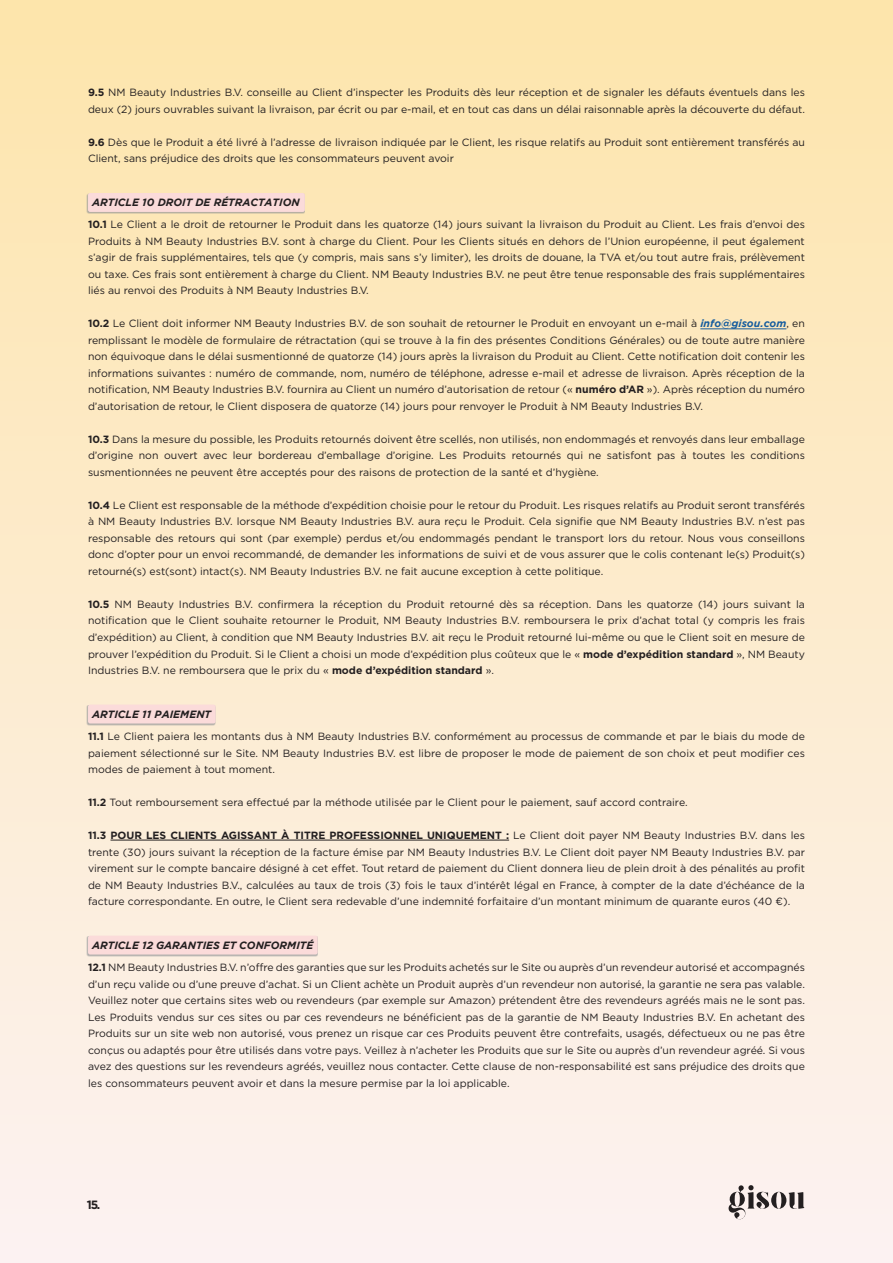
<style>
.page{position:relative;width:893px;height:1263px;background:#fff}
.page>*{position:absolute;margin:0;border:0;box-sizing:border-box;transform-origin:0 0}
.t1{font:700 12px "Gotham";color:#231f20}
.body_tekst{font:10.5px/16.5px "Gotham";color:#231f20;text-align:justify}
.body_tekst-2{font:italic 700 10.5px "Gotham";color:#231f20}
.s1{font-weight:700}
.s2{font-weight:700;font-style:italic;color:#175d9e}
</style>
<div class="page">
<div style="left:0;top:0;width:893px;height:1262px;background:linear-gradient(to bottom,#fde5ab,#fcf2f2)"></div>
<svg style="left:727px;top:1185px;width:78px;height:36px"></svg>
<hr style="left:700px;top:329px;width:86px;height:1px;background:#175d9e">
<hr style="left:111px;top:840px;width:398px;height:1px;background:#231f20">
<div style="left:87px;top:193px;width:218px;height:21px;background:#b7b0a2"></div>
<div style="left:88px;top:193px;width:217px;height:19px;background:#fbdbda;border-radius:2px"></div>
<div style="left:87px;top:705px;width:129px;height:20px;background:#d7c5c2"></div>
<div style="left:88px;top:704px;width:128px;height:19px;background:#fbdbda;border-radius:2px"></div>
<div style="left:87px;top:936px;width:231px;height:20px;background:#d9c7c5"></div>
<div style="left:88px;top:935px;width:230px;height:19px;background:#fbdbda;border-radius:2px"></div>
<p class="body_tekst" style="left:88px;top:84px;width:718px"><span class="s1">9.5</span> NM Beauty Industries B.V. conseille au Client d’inspecter les Produits dès leur réception et de signaler les défauts éventuels dans les deux (2) jours ouvrables suivant la livraison, par écrit ou par e-mail, et en tout cas dans un délai raisonnable après la découverte du défaut.</p>
<p class="body_tekst" style="left:88px;top:134px;width:718px"><span class="s1">9.6</span> Dès que le Produit a été livré à l’adresse de livraison indiquée par le Client, les risque relatifs au Produit sont entièrement transférés au<br>Client, sans préjudice des droits que les consommateurs peuvent avoir</p>
<p class="body_tekst-2" style="left:92px;top:196px;width:209px">ARTICLE 10 DROIT DE RÉTRACTATION</p>
<p class="body_tekst" style="left:88px;top:216px;width:718px"><span class="s1">10.1</span> Le Client a le droit de retourner le Produit dans les quatorze (14) jours suivant la livraison du Produit au Client. Les frais d’envoi des Produits à NM Beauty Industries B.V. sont à charge du Client. Pour les Clients situés en dehors de l’Union européenne, il peut également s’agir de frais supplémentaires, tels que (y compris, mais sans s’y limiter), les droits de douane, la TVA et/ou tout autre frais, prélèvement ou taxe. Ces frais sont entièrement à charge du Client. NM Beauty Industries B.V. ne peut être tenue responsable des frais supplémentaires liés au renvoi des Produits à NM Beauty Industries B.V.</p>
<p class="body_tekst" style="left:88px;top:315px;width:718px"><span class="s1">10.2</span> Le Client doit informer NM Beauty Industries B.V. de son souhait de retourner le Produit en envoyant un e-mail à <span class="s2">info@gisou.com</span>, en remplissant le modèle de formulaire de rétractation (qui se trouve à la fin des présentes Conditions Générales) ou de toute autre manière non équivoque dans le délai susmentionné de quatorze (14) jours après la livraison du Produit au Client. Cette notification doit contenir les informations suivantes : numéro de commande, nom, numéro de téléphone, adresse e-mail et adresse de livraison. Après réception de la notification, NM Beauty Industries B.V. fournira au Client un numéro d’autorisation de retour (« <span class="s1">numéro d’AR</span> »). Après réception du numéro d’autorisation de retour, le Client disposera de quatorze (14) jours pour renvoyer le Produit à NM Beauty Industries B.V.</p>
<p class="body_tekst" style="left:88px;top:431px;width:718px"><span class="s1">10.3</span> Dans la mesure du possible, les Produits retournés doivent être scellés, non utilisés, non endommagés et renvoyés dans leur emballage d’origine non ouvert avec leur bordereau d’emballage d’origine. Les Produits retournés qui ne satisfont pas à toutes les conditions susmentionnées ne peuvent être acceptés pour des raisons de protection de la santé et d’hygiène.</p>
<p class="body_tekst" style="left:88px;top:497px;width:718px"><span class="s1">10.4</span> Le Client est responsable de la méthode d’expédition choisie pour le retour du Produit. Les risques relatifs au Produit seront transférés à NM Beauty Industries B.V. lorsque NM Beauty Industries B.V. aura reçu le Produit. Cela signifie que NM Beauty Industries B.V. n’est pas responsable des retours qui sont (par exemple) perdus et/ou endommagés pendant le transport lors du retour. Nous vous conseillons donc d’opter pour un envoi recommandé, de demander les informations de suivi et de vous assurer que le colis contenant le(s) Produit(s) retourné(s) est(sont) intact(s). NM Beauty Industries B.V. ne fait aucune exception à cette politique.</p>
<p class="body_tekst" style="left:88px;top:596px;width:718px"><span class="s1">10.5</span> NM Beauty Industries B.V. confirmera la réception du Produit retourné dès sa réception. Dans les quatorze (14) jours suivant la notification que le Client souhaite retourner le Produit, NM Beauty Industries B.V. remboursera le prix d’achat total (y compris les frais d’expédition) au Client, à condition que NM Beauty Industries B.V. ait reçu le Produit retourné lui-même ou que le Client soit en mesure de prouver l’expédition du Produit. Si le Client a choisi un mode d’expédition plus coûteux que le « <span class="s1">mode d’expédition standard</span> », NM Beauty Industries B.V. ne remboursera que le prix du « <span class="s1">mode d’expédition standard</span> ».</p>
<p class="body_tekst-2" style="left:92px;top:708px;width:120px">ARTICLE 11 PAIEMENT</p>
<p class="body_tekst" style="left:88px;top:728px;width:718px"><span class="s1">11.1</span> Le Client paiera les montants dus à NM Beauty Industries B.V. conformément au processus de commande et par le biais du mode de paiement sélectionné sur le Site. NM Beauty Industries B.V. est libre de proposer le mode de paiement de son choix et peut modifier ces modes de paiement à tout moment.</p>
<p class="body_tekst" style="left:88px;top:794px;width:601px"><span class="s1">11.2</span> Tout remboursement sera effectué par la méthode utilisée par le Client pour le paiement, sauf accord contraire.</p>
<p class="body_tekst" style="left:88px;top:827px;width:718px"><span class="s1">11.3 POUR LES CLIENTS AGISSANT À TITRE PROFESSIONNEL UNIQUEMENT :</span> Le Client doit payer NM Beauty Industries B.V. dans les trente (30) jours suivant la réception de la facture émise par NM Beauty Industries B.V. Le Client doit payer NM Beauty Industries B.V. par virement sur le compte bancaire désigné à cet effet. Tout retard de paiement du Client donnera lieu de plein droit à des pénalités au profit de NM Beauty Industries B.V., calculées au taux de trois (3) fois le taux d’intérêt légal en France, à compter de la date d’échéance de la facture correspondante. En outre, le Client sera redevable d’une indemnité forfaitaire d’un montant minimum de quarante euros (40 €).</p>
<p class="body_tekst-2" style="left:92px;top:939px;width:223px">ARTICLE 12 GARANTIES ET CONFORMITÉ</p>
<p class="body_tekst" style="left:88px;top:959px;width:718px"><span class="s1">12.1</span> NM Beauty Industries B.V. n’offre des garanties que sur les Produits achetés sur le Site ou auprès d’un revendeur autorisé et accompagnés d’un reçu valide ou d’une preuve d’achat. Si un Client achète un Produit auprès d’un revendeur non autorisé, la garantie ne sera pas valable.<br>Veuillez noter que certains sites web ou revendeurs (par exemple sur Amazon) prétendent être des revendeurs agréés mais ne le sont pas.<br>Les Produits vendus sur ces sites ou par ces revendeurs ne bénéficient pas de la garantie de NM Beauty Industries B.V. En achetant des Produits sur un site web non autorisé, vous prenez un risque car ces Produits peuvent être contrefaits, usagés, défectueux ou ne pas être conçus ou adaptés pour être utilisés dans votre pays. Veillez à n’acheter les Produits que sur le Site ou auprès d’un revendeur agréé. Si vous avez des questions sur les revendeurs agréés, veuillez nous contacter. Cette clause de non-responsabilité est sans préjudice des droits que les consommateurs peuvent avoir et dans la mesure permise par la loi applicable.</p>
<p class="t1" style="left:87px;top:1196px;width:15px">15.</p>
</div>
